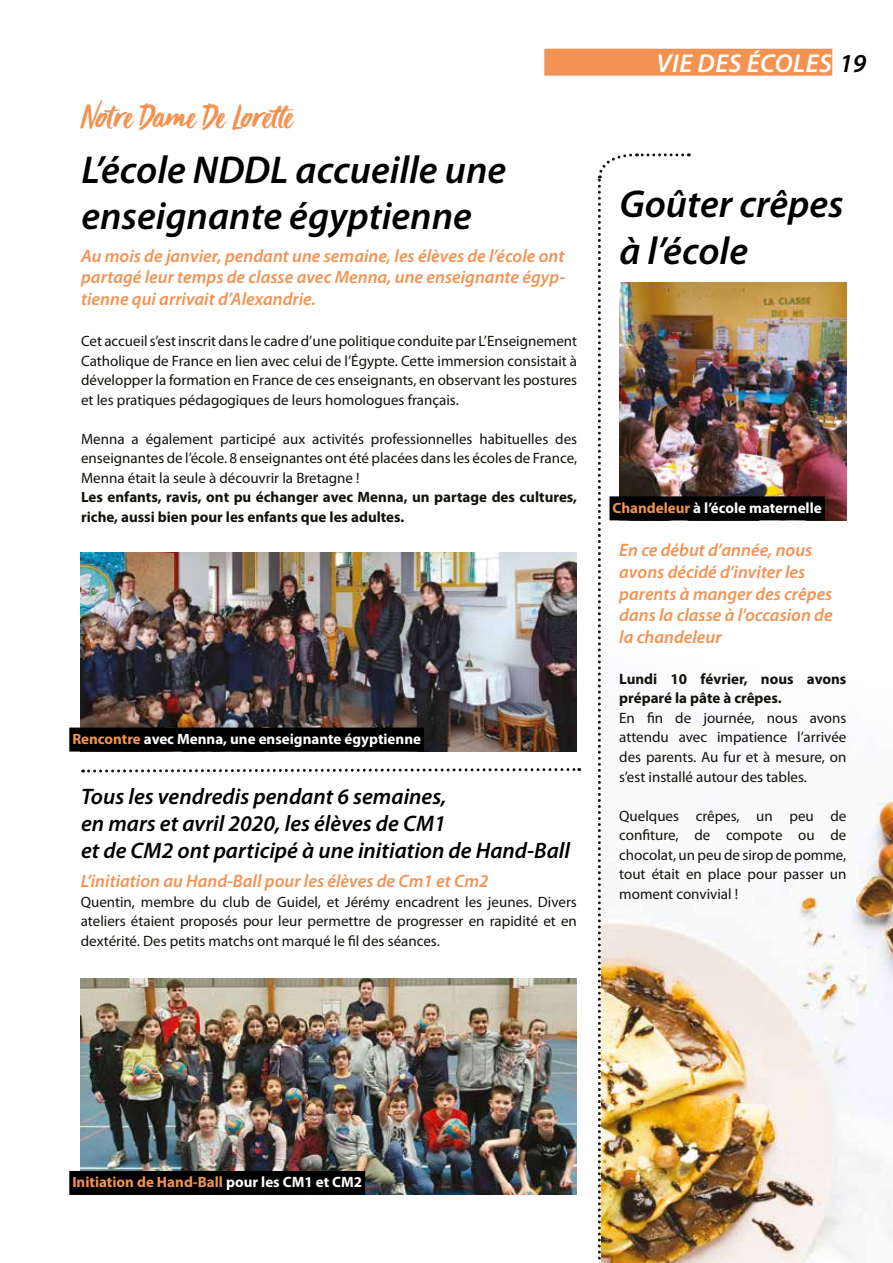
<style>
.page{position:relative;width:893px;height:1263px;background:#fff}
.page>*{position:absolute;margin:0;border:0;box-sizing:border-box;transform-origin:0 0}
.t1{font:italic 600 39px/46.8px "Myriad Pro";color:#000}
.t2{font:37.5px "Viva Beautiful B";color:#f29354}
.t3{font:italic 600 25.95px "Myriad Pro";letter-spacing:.02em;color:#fff}
.t4{font:italic 600 22.5px/27px "Myriad Pro";color:#000}
.t5{font:italic 600 18px/21.6px "Myriad Pro";color:#f29354;text-align:justify}
.t6{font:15px/19.5px "Myriad Pro";color:#12110c;text-align:justify}
.t7{font:700 15px/19.5px "Myriad Pro";color:#12110c}
.t8{font:700 15px "Myriad Pro";color:#fff}
.t9{font:700 15px "Myriad Pro";color:#f29354}
.s1{color:#f29354}
.s2{color:#000}
.s3{color:#fff}
</style>
<div class="page">
<div style="left:544px;top:49px;width:288px;height:27px;background:#f29354"></div>
<img style="left:689px;top:908px;width:204px;height:355px">
<img style="left:81px;top:553px;width:496px;height:198px">
<img style="left:81px;top:979px;width:496px;height:216px">
<div style="left:69px;top:727px;width:355px;height:24px;background:#000"></div>
<div style="left:69px;top:1171px;width:296px;height:24px;background:#000"></div>
<svg style="left:83px;top:768px;width:497px;height:5px"></svg>
<img style="left:689px;top:283px;width:157px;height:237px">
<img style="left:598px;top:153px;width:91px;height:1110px">
<div style="left:609px;top:496px;width:216px;height:24px;background:#000"></div>
<h2 class="t2" style="left:81px;top:91px;width:218px">Notre Dame De Lorette</h2>
<h1 class="t1" style="left:81px;top:147px;width:426px">L’école NDDL accueille une enseignante égyptienne</h1>
<p class="t5" style="left:81px;top:246px;width:485px">Au mois de janvier, pendant une semaine, les élèves de l’école ont partagé leur temps de classe avec Menna, une enseignante égyp&shy;tienne qui arrivait d’Alexandrie.</p>
<p class="t6" style="left:81px;top:332px;width:498px">Cet accueil s’est inscrit dans le cadre d’une politique conduite par L’Enseignement Catholique de France en lien avec celui de l’Égypte. Cette immersion consistait à développer la formation en France de ces enseignants, en observant les postures et les pratiques pédagogiques de leurs homologues français.</p>
<p class="t6" style="left:81px;top:429px;width:498px">Menna a également participé aux activités professionnelles habituelles des enseignantes de l’école. 8 enseignantes ont été placées dans les écoles de France, Menna était la seule à découvrir la Bretagne !</p>
<p class="t7" style="left:81px;top:488px;width:498px">Les enfants, ravis, ont pu échanger avec Menna, un partage des cultures, riche, aussi bien pour les enfants que les adultes.</p>
<p class="t8" style="left:72px;top:731px;width:350px"><span class="s1">Rencontre</span> avec Menna, une enseignante égyptienne</p>
<h3 class="t4" style="left:81px;top:783px;width:490px">Tous les vendredis pendant 6 semaines,<br>en mars et avril 2020, les élèves de CM1<br>et de CM2 ont participé à une initiation de Hand-Ball</h3>
<p class="t5" style="left:81px;top:871px;width:409px">L’initiation au Hand-Ball pour les élèves de Cm1 et Cm2</p>
<p class="t6" style="left:81px;top:892px;width:498px">Quentin, membre du club de Guidel, et Jérémy encadrent les jeunes. Divers ateliers étaient proposés pour leur permettre de progresser en rapidité et en dextérité. Des petits matchs ont marqué le fil des séances.</p>
<h3 class="t3" style="left:657px;top:50px;width:211px">VIE DES ÉCOLES <span class="s2">19</span></h3>
<h1 class="t1" style="left:619px;top:182px;width:226px">Goûter crêpes à l’école</h1>
<p class="t8" style="left:612px;top:500px;width:211px"><span class="s1">Chandeleur</span> à l’école maternelle</p>
<p class="t5" style="left:619px;top:540px;width:215px;text-align:left">En ce début d’année, nous avons décidé d’inviter les parents à manger des crêpes dans la classe à l’occasion de la chandeleur</p>
<p class="t7" style="left:619px;top:670px;width:229px">Lundi 10 février, nous avons préparé la pâte à crêpes.</p>
<p class="t6" style="left:619px;top:709px;width:229px">En fin de journée, nous avons attendu avec impatience l’arrivée des parents. Au fur et à mesure, on s’est installé autour des tables.</p>
<p class="t6" style="left:619px;top:806px;width:229px">Quelques crêpes, un peu de confiture, de compote ou de chocolat, un peu de sirop de pomme, tout était en place pour passer un moment convivial !</p>
<p class="t9" style="left:72px;top:1175px;width:291px">Initiation de Hand-Ball <span class="s3">pour les CM1 et CM2</span></p>
</div>
